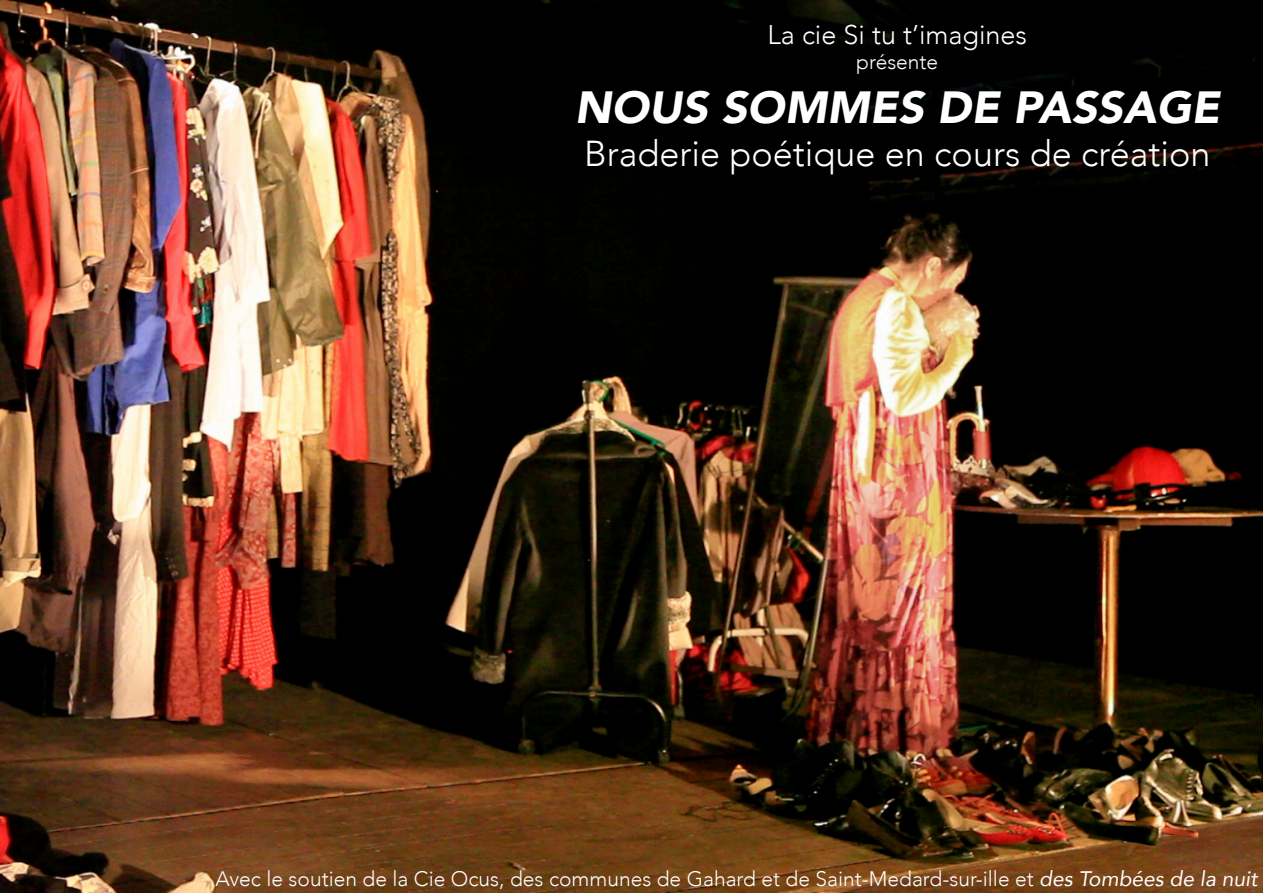
<style>
.page{position:relative;width:1263px;height:893px;background:#fff}
.page>*{position:absolute;margin:0;border:0;box-sizing:border-box;transform-origin:0 0}
.t1{font:italic 900 45px "Avenir";color:#fff}
.t2{font:300 36px "Avenir";color:#fff}
.t3{font:300 27px "Avenir";color:#fff}
.t4{font:300 21px "Avenir";color:#fff}
.s1{font-weight:400;font-style:italic}
</style>
<div class="page">
<img style="left:0;top:0;width:1263px;height:893px">
<p class="t3" style="left:767px;top:19px;width:261px">La cie Si tu t’imagines</p>
<p class="t4" style="left:856px;top:50px;width:84px">présente</p>
<p class="t1" style="left:575px;top:70px;width:646px">NOUS SOMMES DE PASSAGE</p>
<p class="t2" style="left:584px;top:133px;width:628px">Braderie poétique en cours de création</p>
<p class="t4" style="left:215px;top:866px;width:1043px">Avec le soutien de la Cie Ocus, des communes de Gahard et de Saint-Medard-sur-ille et <span class="s1">des Tombées de la nuit</span></p>
</div>
